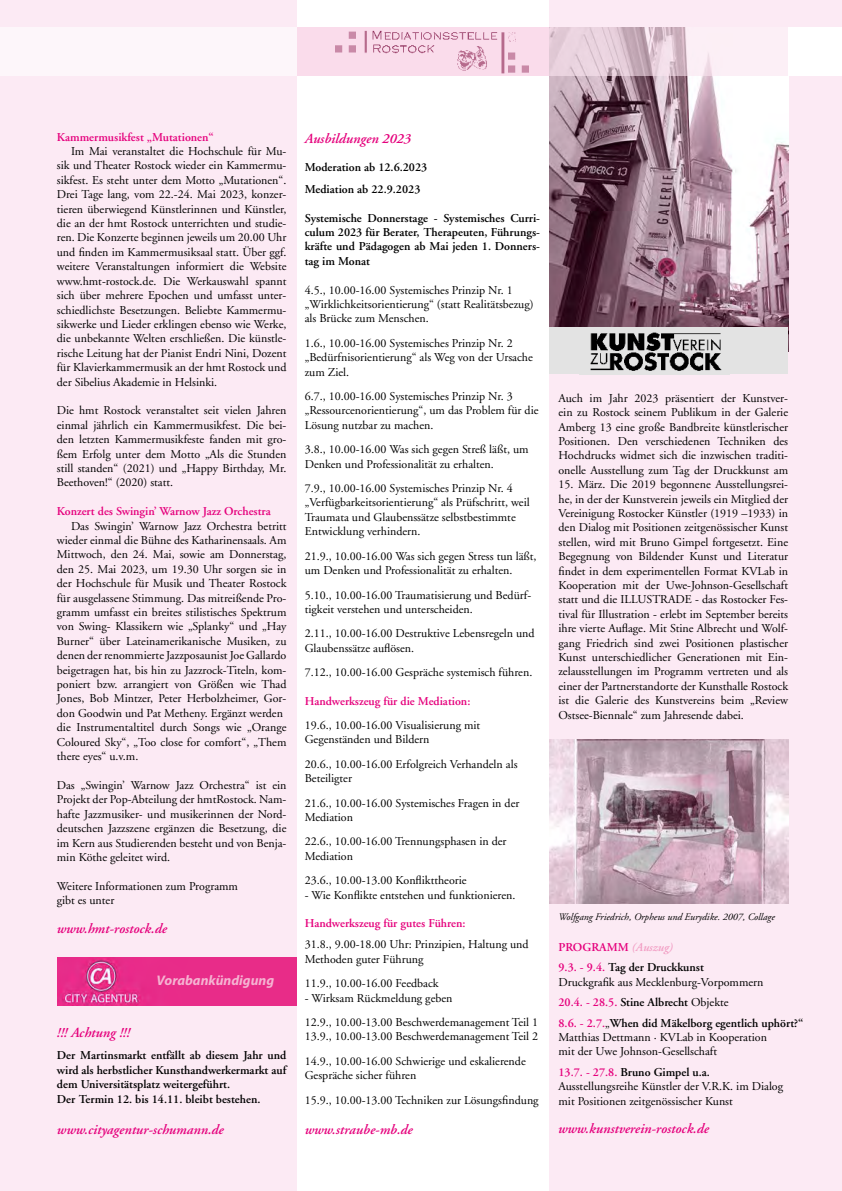
<style>
.page{position:relative;width:842px;height:1191px;background:#fff}
.page>*{position:absolute;margin:0;border:0;box-sizing:border-box;transform-origin:0 0}
.fließtext{font:italic 600 14px "Adobe Garamond";color:#e5007c}
.t1{font:italic 700 13.9px "Myriad Pro";color:#f5b4d2}
.fließtext-2{font:12px/14.4px "Adobe Garamond";color:#000}
.t2{font:600 12px/14.4px "Adobe Garamond";color:#000;text-align:justify}
.fließtext-3{font:600 12px "Adobe Garamond";color:#e5007c}
.t3{font:italic 10px "Adobe Garamond";color:#000}
.s1{font-style:italic;color:#f29ec4}
.s2{color:#e5007c}
.s3{font-weight:400}
</style>
<div class="page">
<div style="left:0;top:0;width:296px;height:1191px;background:#fceaf4"></div>
<div style="left:549px;top:0;width:293px;height:1191px;background:#fceaf4"></div>
<div style="left:297px;top:28px;width:258px;height:48px;background:#fadceb"></div>
<img style="left:336px;top:30px;width:193px;height:44px">
<img style="left:57px;top:957px;width:240px;height:49px">
<img style="left:549px;top:76px;width:239px;height:251px">
<div style="left:549px;top:327px;width:239px;height:47px;background:#e3e3e3"></div>
<img style="left:590px;top:332px;width:132px;height:39px">
<svg style="left:549px;top:28px;width:163px;height:48px"></svg>
<div style="left:788px;top:28px;width:54px;height:48px;background:#fff"></div>
<div style="left:0;top:28px;width:296px;height:48px;background:#fdf6fa"></div>
<img style="left:549px;top:739px;width:239px;height:164px">
<p class="fließtext-3" style="left:57px;top:130px;width:159px">Kammermusikfest „Mutationen“</p>
<p class="fließtext-2" style="left:57px;top:144px;width:231px;text-align:justify;text-indent:14px">Im Mai veranstaltet die Hochschule für Mu&shy;sik und Theater Rostock wieder ein Kammermu&shy;sikfest. Es steht unter dem Motto „Mutationen“.<br>Drei Tage lang, vom 22.-24. Mai 2023, konzer&shy;tieren überwiegend Künstlerinnen und Künstler, die an der hmt Rostock unterrichten und studie&shy;ren. Die Konzerte beginnen jeweils um 20.00 Uhr und finden im Kammermusiksaal statt. Über ggf. weitere Veranstaltungen informiert die Website www.hmt-rostock.de. Die Werkauswahl spannt sich über mehrere Epochen und umfasst unter&shy;schiedlichste Besetzungen. Beliebte Kammermu&shy;sikwerke und Lieder erklingen ebenso wie Werke, die unbekannte Welten erschließen. Die künstle&shy;rische Leitung hat der Pianist Endri Nini, Dozent für Klavierkammermusik an der hmt Rostock und der Sibelius Akademie in Helsinki.</p>
<p class="fließtext-2" style="left:57px;top:403px;width:231px;text-align:justify">Die hmt Rostock veranstaltet seit vielen Jahren einmal jährlich ein Kammermusikfest. Die bei&shy;den letzten Kammermusikfeste fanden mit gro&shy;ßem Erfolg unter dem Motto „Als die Stunden still standen“ (2021) und „Happy Birthday, Mr.<br>Beethoven!“ (2020) statt.</p>
<p class="fließtext-3" style="left:57px;top:505px;width:215px">Konzert des Swingin’ Warnow Jazz Orchestra</p>
<p class="fließtext-2" style="left:57px;top:519px;width:231px;text-align:justify;text-indent:14px">Das Swingin’ Warnow Jazz Orchestra betritt wieder einmal die Bühne des Katharinensaals. Am Mittwoch, den 24. Mai, sowie am Donnerstag, den 25. Mai 2023, um 19.30 Uhr sorgen sie in der Hochschule für Musik und Theater Rostock für ausgelassene Stimmung. Das mitreißende Pro&shy;gramm umfasst ein breites stilistisches Spektrum von Swing- Klassikern wie „Splanky“ und „Hay Burner“ über Lateinamerikanische Musiken, zu denen der renommierte Jazzposaunist Joe Gallardo beigetragen hat, bis hin zu Jazzrock-Titeln, kom&shy;poniert bzw. arrangiert von Größen wie Thad Jones, Bob Mintzer, Peter Herbolzheimer, Gor&shy;don Goodwin und Pat Metheny. Ergänzt werden</p>
<p class="fließtext-2" style="left:57px;top:720px;width:231px;text-align:justify">die Instrumentaltitel durch Songs wie „Orange Coloured Sky“, „Too close for comfort“, „Them there eyes“ u.v.m.</p>
<p class="fließtext-2" style="left:57px;top:778px;width:231px;text-align:justify">Das „Swingin’ Warnow Jazz Orchestra“ ist ein Projekt der Pop-Abteilung der hmtRostock. Nam&shy;hafte Jazzmusiker- und musikerinnen der Nord&shy;deutschen Jazzszene ergänzen die Besetzung, die im Kern aus Studierenden besteht und von Benja&shy;min Köthe geleitet wird.</p>
<p class="fließtext-2" style="left:57px;top:879px;width:183px">Weitere Informationen zum Programm</p>
<p class="fließtext-2" style="left:57px;top:893px;width:59px">gibt es unter</p>
<p class="fließtext" style="left:57px;top:921px;width:112px">www.hmt-rostock.de</p>
<p class="t1" style="left:157px;top:970px;width:119px">Vorabankündigung</p>
<p class="fließtext" style="left:57px;top:1024px;width:74px">!!! Achtung !!!</p>
<p class="t2" style="left:57px;top:1048px;width:231px">Der Martinsmarkt entfällt ab diesem Jahr und wird als herbstlicher Kunsthandwerkermarkt auf dem Universitätsplatz weitergeführt.</p>
<p class="t2" style="left:57px;top:1092px;width:205px">Der Termin 12. bis 14.11. bleibt bestehen.</p>
<p class="fließtext" style="left:57px;top:1121px;width:168px">www.cityagentur-schumann.de</p>
<p class="fließtext" style="left:305px;top:130px;width:108px">Ausbildungen 2023</p>
<p class="t2" style="left:305px;top:161px;width:124px">Moderation ab 12.6.2023</p>
<p class="t2" style="left:305px;top:182px;width:117px">Mediation ab 22.9.2023</p>
<p class="t2" style="left:305px;top:211px;width:237px">Systemische Donnerstage - Systemisches Curri&shy;culum 2023 für Berater, Therapeuten, Führungs&shy;kräfte und Pädagogen ab Mai jeden 1. Donners&shy;tag im Monat</p>
<p class="fließtext-2" style="left:305px;top:283px;width:230px">4.5., 10.00-16.00 Systemisches Prinzip Nr. 1 „Wirklichkeitsorientierung“ (statt Realitätsbezug) als Brücke zum Menschen.</p>
<p class="fließtext-2" style="left:305px;top:336px;width:230px">1.6., 10.00-16.00 Systemisches Prinzip Nr. 2 „Bedürfnisorientierung“ als Weg von der Ursache zum Ziel.</p>
<p class="fließtext-2" style="left:305px;top:389px;width:235px">6.7., 10.00-16.00 Systemisches Prinzip Nr. 3 „Ressourcenorientierung“, um das Problem für die<br>Lösung nutzbar zu machen.</p>
<p class="fließtext-2" style="left:305px;top:442px;width:225px">3.8., 10.00-16.00 Was sich gegen Streß läßt, um<br>Denken und Professionalität zu erhalten.</p>
<p class="fließtext-2" style="left:305px;top:481px;width:210px">7.9., 10.00-16.00 Systemisches Prinzip Nr. 4</p>
<p class="fließtext-2" style="left:305px;top:496px;width:226px">„Verfügbarkeitsorientierung“ als Prüfschritt, weil<br>Traumata und Glaubenssätze selbstbestimmte<br>Entwicklung verhindern.</p>
<p class="fließtext-2" style="left:305px;top:549px;width:233px">21.9., 10.00-16.00 Was sich gegen Stress tun läßt, um Denken und Professionalität zu erhalten.</p>
<p class="fließtext-2" style="left:305px;top:588px;width:228px">5.10., 10.00-16.00 Traumatisierung und Bedürf&shy;tigkeit verstehen und unterscheiden.</p>
<p class="fließtext-2" style="left:305px;top:626px;width:231px">2.11., 10.00-16.00 Destruktive Lebensregeln und<br>Glaubenssätze auflösen.</p>
<p class="fließtext-2" style="left:305px;top:665px;width:229px">7.12., 10.00-16.00 Gespräche systemisch führen.</p>
<p class="fließtext-3" style="left:305px;top:694px;width:167px">Handwerkszeug für die Mediation:</p>
<p class="fließtext-2" style="left:305px;top:718px;width:177px">19.6., 10.00-16.00 Visualisierung mit<br>Gegenständen und Bildern</p>
<p class="fließtext-2" style="left:305px;top:757px;width:214px">20.6., 10.00-16.00 Erfolgreich Verhandeln als<br>Beteiligter</p>
<p class="fließtext-2" style="left:305px;top:796px;width:216px">21.6., 10.00-16.00 Systemisches Fragen in der<br>Mediation</p>
<p class="fließtext-2" style="left:305px;top:834px;width:203px">22.6., 10.00-16.00 Trennungsphasen in der<br>Mediation</p>
<p class="fließtext-2" style="left:305px;top:873px;width:163px">23.6., 10.00-13.00 Konflikttheorie</p>
<p class="fließtext-2" style="left:305px;top:888px;width:212px">- Wie Konflikte entstehen und funktionieren.</p>
<p class="fließtext-3" style="left:305px;top:916px;width:162px">Handwerkszeug für gutes Führen:</p>
<p class="fließtext-2" style="left:305px;top:937px;width:225px">31.8., 9.00-18.00 Uhr: Prinzipien, Haltung und<br>Methoden guter Führung</p>
<p class="fließtext-2" style="left:305px;top:976px;width:135px">11.9., 10.00-16.00 Feedback</p>
<p class="fließtext-2" style="left:305px;top:991px;width:149px">- Wirksam Rückmeldung geben</p>
<p class="fließtext-2" style="left:305px;top:1015px;width:235px">12.9., 10.00-13.00 Beschwerdemanagement Teil 1</p>
<p class="fließtext-2" style="left:305px;top:1029px;width:235px">13.9., 10.00-13.00 Beschwerdemanagement Teil 2</p>
<p class="fließtext-2" style="left:305px;top:1054px;width:223px">14.9., 10.00-16.00 Schwierige und eskalierende<br>Gespräche sicher führen</p>
<p class="fließtext-2" style="left:305px;top:1093px;width:235px">15.9., 10.00-13.00 Techniken zur Lösungsfindung</p>
<p class="fließtext" style="left:305px;top:1121px;width:110px">www.straube-mb.de</p>
<p class="fließtext-2" style="left:558px;top:391px;width:231px;text-align:justify">Auch im Jahr 2023 präsentiert der Kunstver&shy;ein zu Rostock seinem Publikum in der Galerie Amberg 13 eine große Bandbreite künstlerischer Positionen. Den verschiedenen Techniken des Hochdrucks widmet sich die inzwischen traditi&shy;onelle Ausstellung zum Tag der Druckkunst am</p>
<p class="fließtext-2" style="left:558px;top:477px;width:231px;text-align:justify">15. März. Die 2019 begonnene Ausstellungsrei&shy;he, in der der Kunstverein jeweils ein Mitglied der Vereinigung Rostocker Künstler (1919 –1933) in den Dialog mit Positionen zeitgenössischer Kunst stellen, wird mit Bruno Gimpel fortgesetzt. Eine Begegnung von Bildender Kunst und Literatur findet in dem experimentellen Format KVLab in Kooperation mit der Uwe-Johnson-Gesellschaft statt und die ILLUSTRADE - das Rostocker Fes&shy;tival für Illustration - erlebt im September bereits ihre vierte Auflage. Mit Stine Albrecht und Wolf&shy;gang Friedrich sind zwei Positionen plastischer Kunst unterschiedlicher Generationen mit Ein&shy;zelausstellungen im Programm vertreten und als einer der Partnerstandorte der Kunsthalle Rostock ist die Galerie des Kunstvereins beim „Review Ostsee-Biennale“ zum Jahresende dabei.</p>
<p class="t3" style="left:558px;top:911px;width:218px">Wolfgang Friedrich, Orpheus und Eurydike. 2007, Collage</p>
<p class="fließtext-3" style="left:558px;top:940px;width:116px">PROGRAMM <span class="s1">(Auszug)</span></p>
<p class="t2" style="left:558px;top:960px;width:147px"><span class="s2">9.3. - 9.4.</span> Tag der Druckkunst</p>
<p class="fließtext-2" style="left:558px;top:975px;width:207px">Druckgrafik aus Mecklenburg-Vorpommern</p>
<p class="t2" style="left:558px;top:995px;width:172px"><span class="s2">20.4. - 28.5.</span> Stine Albrecht <span class="s3">Objekte</span></p>
<p class="t2" style="left:558px;top:1015px;width:246px"><span class="s2">8.6. - 2.7.</span><span class="s3">„</span>When did Mäkelborg egentlich uphört?“</p>
<p class="fließtext-2" style="left:558px;top:1030px;width:210px">Matthias Dettmann · KVLab in Kooperation</p>
<p class="fließtext-2" style="left:558px;top:1044px;width:160px">mit der Uwe Johnson-Gesellschaft</p>
<p class="t2" style="left:558px;top:1065px;width:153px"><span class="s2">13.7. - 27.8.</span> Bruno Gimpel u.a.</p>
<p class="fließtext-2" style="left:558px;top:1079px;width:226px">Ausstellungsreihe Künstler der V.R.K. im Dialog</p>
<p class="fließtext-2" style="left:558px;top:1093px;width:176px">mit Positionen zeitgenössischer Kunst</p>
<p class="fließtext" style="left:558px;top:1120px;width:152px">www.kunstverein-rostock.de</p>
</div>
